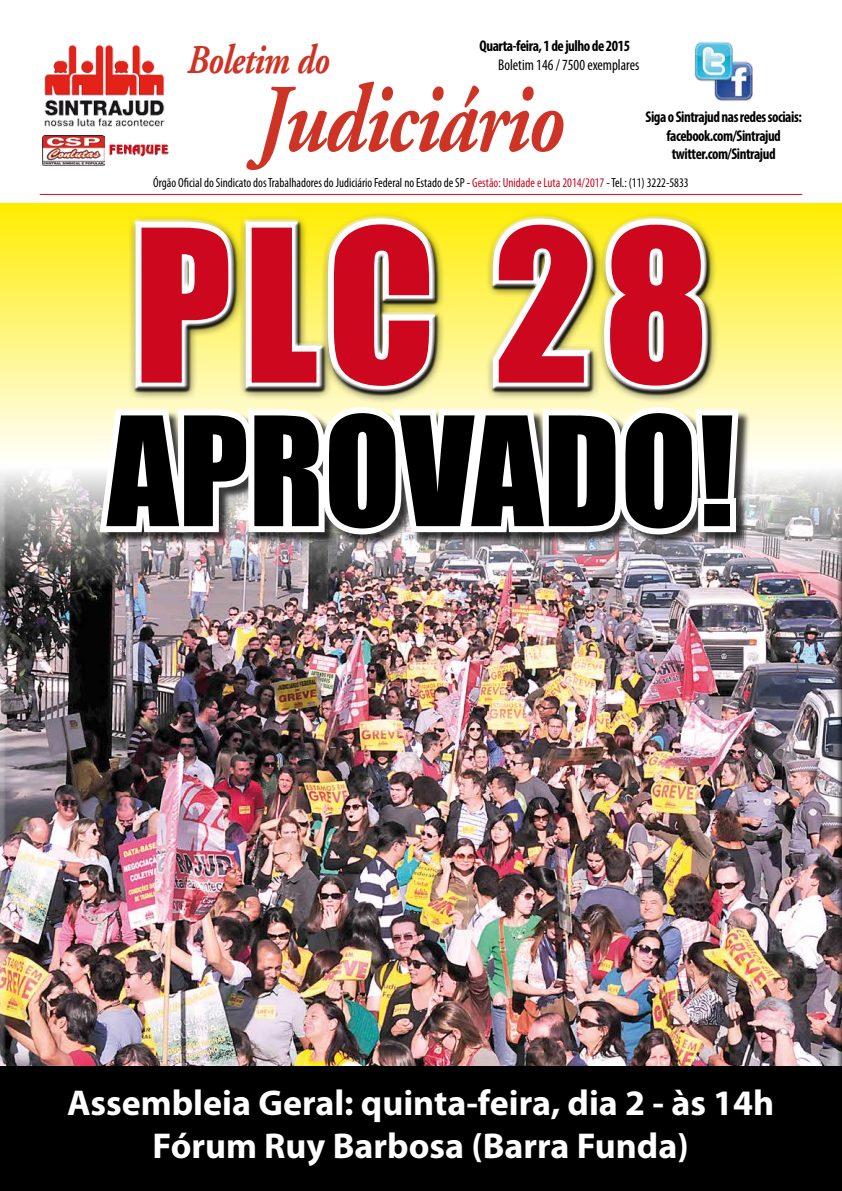
<style>
.page{position:relative;width:842px;height:1191px;background:#fff}
.page>*{position:absolute;margin:0;border:0;box-sizing:border-box;transform-origin:0 0}
.t1{font:196px "Impact";color:#cd071e}
.t2{font:140px "Impact";color:#000}
.t3{font:italic 700 96.4px "Adobe Garamond";letter-spacing:-.02em;color:#ce3425;scale:.81 1}
.t4{font:italic 700 41.1px "Adobe Garamond";letter-spacing:-.02em;color:#ce3425;scale:.81 1}
.t5{font:700 36px/43.2px "Myriad Pro";color:#fff;text-align:center}
.t6{font:700 condensed 15.6px/18.7px "Myriad Pro";letter-spacing:-.03em;color:#000;text-align:center;scale:.95 1}
.t7{font:700 condensed 15.6px "Myriad Pro";letter-spacing:-.03em;color:#000;scale:.96 1}
.t8{font:condensed 15.6px "Myriad Pro";color:#000;scale:.95 1}
.t9{font:condensed 13.2px "Myriad Pro";color:#000;scale:.95 1}
.s1{color:#cd071e}
</style>
<div class="page">
<div style="left:0;top:203px;width:842px;height:267px;background:linear-gradient(to bottom,#ffed00,#fffeff)"></div>
<img style="left:694px;top:42px;width:59px;height:59px">
<hr style="left:40px;top:194px;width:762px;height:1px;background:#cd071e">
<img style="left:43px;top:135px;width:61px;height:30px">
<img style="left:109px;top:144px;width:60px;height:13px">
<img style="left:44px;top:44px;width:121px;height:83px">
<div style="left:0;top:453px;width:842px;height:708px;background:#000;opacity:.75"></div>
<img style="left:93px;top:210px;width:652px;height:453px">
<div style="left:0;top:1066px;width:842px;height:125px;background:#000"></div>
<p class="t7" style="left:479px;top:37px;width:158px">Quarta-feira, 1 de julho de 2015</p>
<h3 class="t4" style="left:188px;top:37px;width:177px">Boletim do</h3>
<p class="t8" style="left:498px;top:55px;width:150px">Boletim 146 / 7500 exemplares</p>
<h3 class="t3" style="left:257px;top:67px;width:381px">Judiciário</h3>
<p class="t9" style="left:153px;top:175px;width:565px">Órgão Oficial do Sindicato dos Trabalhadores do Judiciário Federal no Estado de SP - <span class="s1">Gestão: Unidade e Luta 2014/2017</span> - Tel.: (11) 3222-5833</p>
<p class="t6" style="left:646px;top:107px;width:166px">Siga o Sintrajud nas redes sociais: facebook.com/Sintrajud twitter.com/Sintrajud</p>
<h1 class="t1" style="left:133px;top:154px;width:577px">PLC 28</h1>
<h2 class="t2" style="left:107px;top:362px;width:629px">APROVADO!</h2>
<h3 class="t5" style="left:67px;top:1080px;width:709px">Assembleia Geral: quinta-feira, dia 2 - às 14h<br>Fórum Ruy Barbosa (Barra Funda)</h3>
</div>
